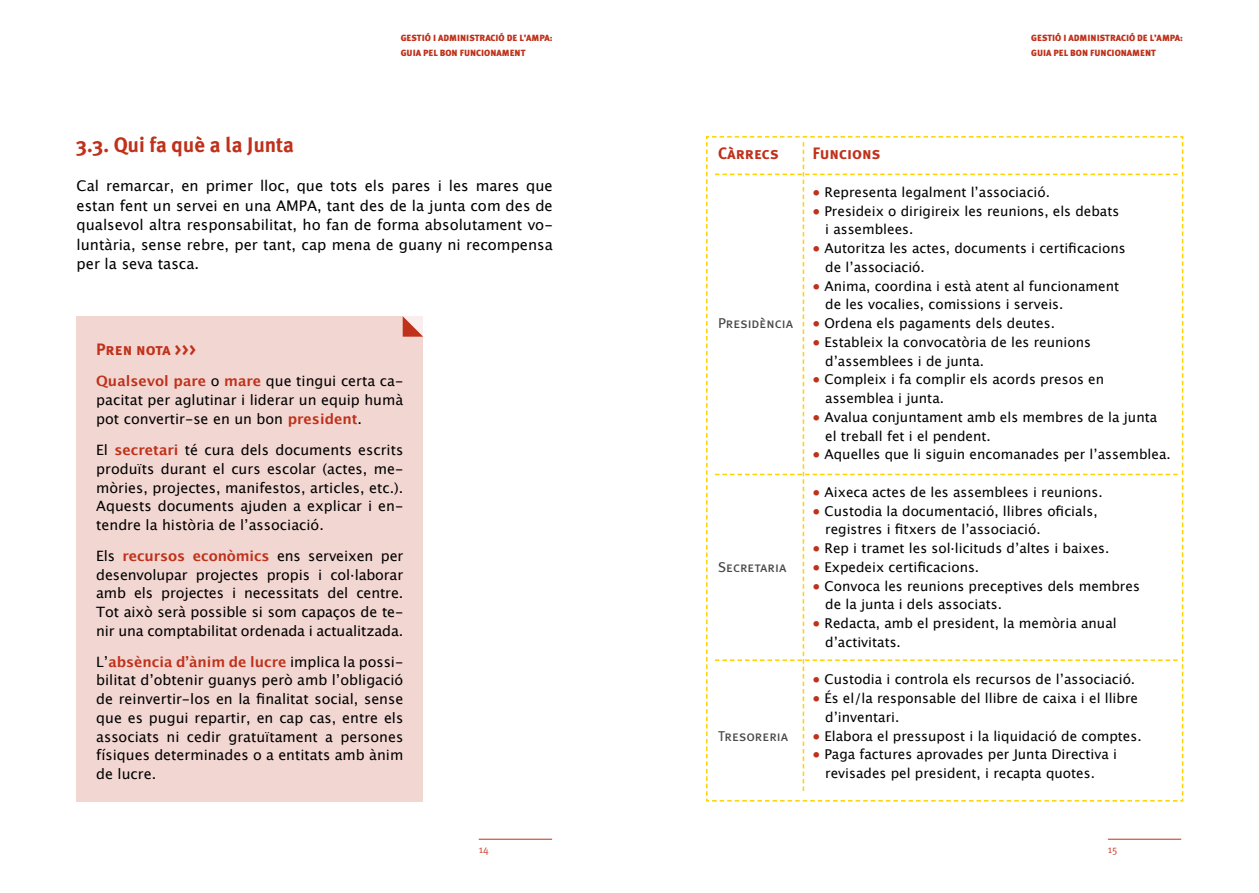
<style>
.page{position:relative;width:1259px;height:893px;background:#fff}
.page>*{position:absolute;margin:0;border:0;box-sizing:border-box;transform-origin:0 0}
.t1{font:700 21px "Meta Plus";color:#bf311a}
.t2{font:16.5px "Meta Plus Bold Caps";color:#bf311a}
.t3{font:14.7px/19.5px "Lucida Grande";color:#000;text-align:justify}
.t4{font:14.25px/18.8px "Lucida Grande";color:#000;text-align:justify}
.t5{font:14.25px "Meta Plus Book Caps";color:#48484a}
.t6{font:13.5px/18.8px "Lucida Grande";color:#000}
.t7{font:10.5px "Meta Plus";color:#cc5a48}
.t8{font:900 9px/15px "Meta Plus";color:#bf311a}
.s1{font-weight:700;color:#bf311a}
.s2{color:#bf311a}
</style>
<div class="page">
<div style="left:76px;top:316px;width:347px;height:485px;background:#f2d6d2"></div>
<svg style="left:402px;top:316px;width:21px;height:21px"></svg>
<hr style="left:479px;top:839px;width:73px;height:1px;background:#bf311a">
<hr style="left:1108px;top:839px;width:73px;height:1px;background:#bf311a">
<svg style="left:706px;top:136px;width:477px;height:665px"></svg>
<p class="t8" style="left:401px;top:30px;width:153px">GESTIÓ I ADMINISTRACIÓ DE L’AMPA:<br>GUiA PEL BON FU NCIONAMENT</p>
<h1 class="t1" style="left:77px;top:133px;width:219px">3.3. Qui fa què a la Junta</h1>
<p class="t3" style="left:77px;top:177px;width:478px">Cal remarcar, en primer lloc, que tots els pares i les mares que estan fent un servei en una AMPA, tant des de la junta com des de qualsevol altra responsabilitat, ho fan de forma absolutament vo&shy;luntària, sense rebre, per tant, cap mena de guany ni recompensa per la seva tasca.</p>
<p class="t2" style="left:96px;top:340px;width:101px">Pren nota &gt;&gt;&gt;</p>
<p class="t4" style="left:96px;top:372px;width:309px"><span class="s1">Qualsevol pare</span> o <span class="s1">mare</span> que tingui certa ca&shy;pacitat per aglutinar i liderar un equip humà pot convertir-se en un bon <span class="s1">president</span>.</p>
<p class="t4" style="left:96px;top:441px;width:309px">El <span class="s1">secretari</span> té cura dels documents escrits produïts durant el curs escolar (actes, me&shy;mòries, projectes, manifestos, articles, etc.).<br>Aquests documents ajuden a explicar i en&shy;tendre la història de l’associació.</p>
<p class="t4" style="left:96px;top:547px;width:309px">Els <span class="s1">recursos econòmics</span> ens serveixen per desenvolupar projectes propis i col·laborar amb els projectes i necessitats del centre.<br>Tot això serà possible si som capaços de te&shy;nir una comptabilitat ordenada i actualitzada.</p>
<p class="t4" style="left:96px;top:652px;width:309px">L’<span class="s1">absència d’ànim de lucre</span> implica la possi&shy;bilitat d’obtenir guanys però amb l’obligació de reinvertir-los en la finalitat social, sense que es pugui repartir, en cap cas, entre els associats ni cedir gratuïtament a persones físiques determinades o a entitats amb ànim de lucre.</p>
<p class="t8" style="left:1031px;top:30px;width:153px">GESTIÓ I ADMINISTRACIÓ DE L’AMPA:<br>GUiA PEL BON FU NCIONAMENT</p>
<p class="t2" style="left:718px;top:144px;width:62px">Càrrecs</p>
<p class="t5" style="left:718px;top:315px;width:76px">Presidència</p>
<p class="t5" style="left:718px;top:559px;width:70px">Secretaria</p>
<p class="t5" style="left:718px;top:727px;width:72px">Tresoreria</p>
<p class="t2" style="left:812px;top:144px;width:70px">Funcions</p>
<p class="t6" style="left:812px;top:183px;width:239px"><span class="s2">●</span> Representa legalment l’associació.</p>
<p class="t6" style="left:825px;top:201px;width:296px;text-indent:-13px"><span class="s2">●</span> Presideix o dirigireix les reunions, els debats i assemblees.</p>
<p class="t6" style="left:825px;top:239px;width:302px;text-indent:-13px"><span class="s2">●</span> Autoritza les actes, documents i certificacions de l’associació.</p>
<p class="t6" style="left:825px;top:276px;width:295px;text-indent:-13px"><span class="s2">●</span> Anima, coordina i està atent al funcionament de les vocalies, comissions i serveis.</p>
<p class="t6" style="left:812px;top:314px;width:244px"><span class="s2">●</span> Ordena els pagaments dels deutes.</p>
<p class="t6" style="left:825px;top:333px;width:267px;text-indent:-13px"><span class="s2">●</span> Estableix la convocatòria de les reunions d’assemblees i de junta.</p>
<p class="t6" style="left:825px;top:370px;width:280px;text-indent:-13px"><span class="s2">●</span> Compleix i fa complir els acords presos en assemblea i junta.</p>
<p class="t6" style="left:825px;top:408px;width:333px;text-indent:-13px"><span class="s2">●</span> Avalua conjuntament amb els membres de la junta el treball fet i el pendent.</p>
<p class="t6" style="left:812px;top:445px;width:360px"><span class="s2">●</span> Aquelles que li siguin encomanades per l’assemblea.</p>
<p class="t6" style="left:812px;top:483px;width:292px"><span class="s2">●</span> Aixeca actes de les assemblees i reunions.</p>
<p class="t6" style="left:825px;top:501px;width:274px;text-indent:-13px"><span class="s2">●</span> Custodia la documentació, llibres oficials, registres i fitxers de l’associació.</p>
<p class="t6" style="left:812px;top:539px;width:298px"><span class="s2">●</span> Rep i tramet les sol·licituds d’altes i baixes.</p>
<p class="t6" style="left:812px;top:558px;width:168px"><span class="s2">●</span> Expedeix certificacions.</p>
<p class="t6" style="left:825px;top:576px;width:316px;text-indent:-13px"><span class="s2">●</span> Convoca les reunions preceptives dels membres de la junta i dels associats.</p>
<p class="t6" style="left:825px;top:614px;width:293px;text-indent:-13px"><span class="s2">●</span> Redacta, amb el president, la memòria anual d’activitats.</p>
<p class="t6" style="left:812px;top:670px;width:324px"><span class="s2">●</span> Custodia i controla els recursos de l’associació.</p>
<p class="t6" style="left:825px;top:689px;width:314px;text-indent:-13px"><span class="s2">●</span> És el/la responsable del llibre de caixa i el llibre d’inventari.</p>
<p class="t6" style="left:812px;top:727px;width:331px"><span class="s2">●</span> Elabora el pressupost i la liquidació de comptes.</p>
<p class="t6" style="left:825px;top:745px;width:293px;text-indent:-13px"><span class="s2">●</span> Paga factures aprovades per Junta Directiva i revisades pel president, i recapta quotes.</p>
<p class="t7" style="left:479px;top:844px;width:11px">14</p>
<p class="t7" style="left:1107px;top:844px;width:11px">15</p>
</div>
